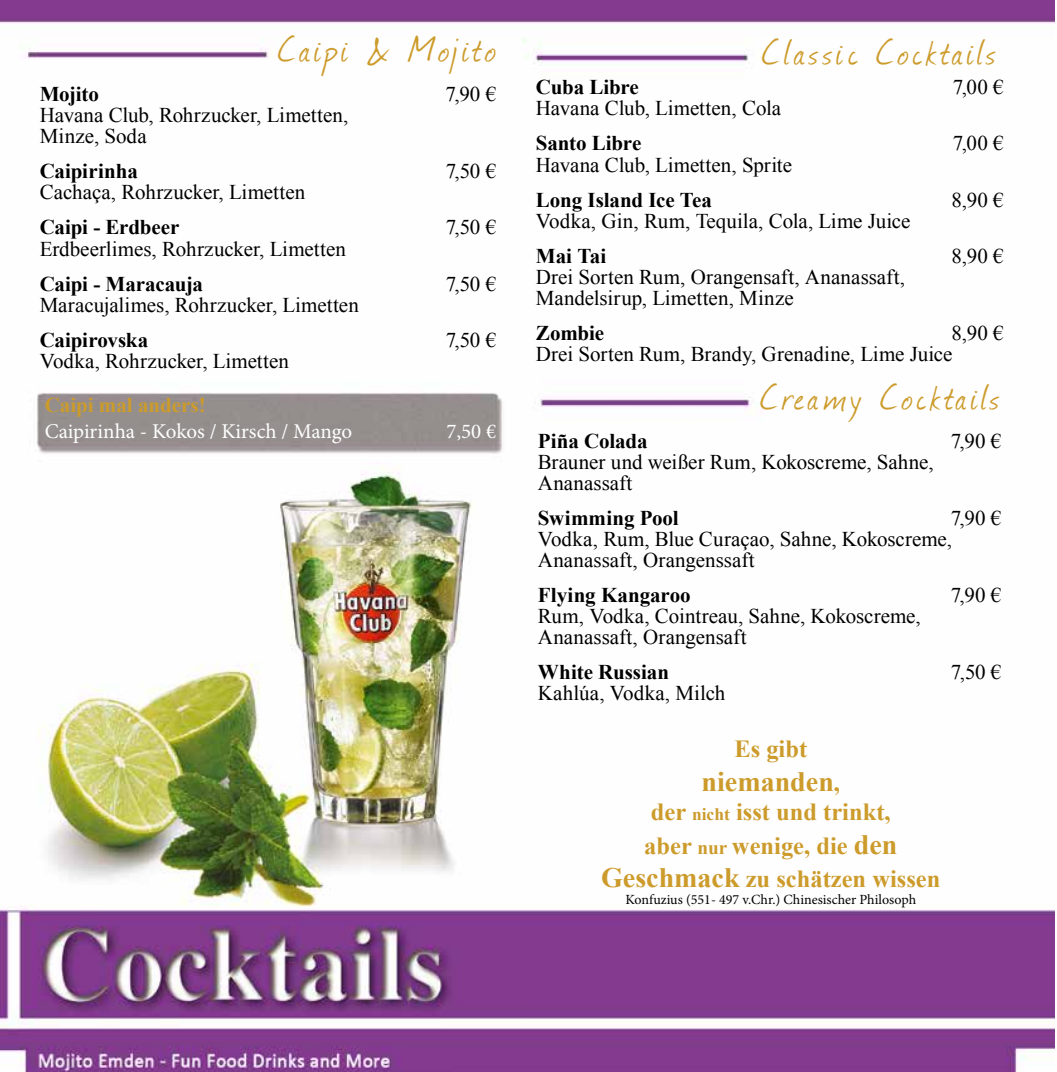
<style>
.page{position:relative;width:1057px;height:1072px;background:#fff}
.page>*{position:absolute;margin:0;border:0;box-sizing:border-box;transform-origin:0 0}
.t1{font:42px "Journal";letter-spacing:.11em;color:#cc9b2b}
.t2{font:42px "Journal";letter-spacing:.09em;color:#cc9b2b}
.t3{font:700 28px "Times New Roman";color:#cc9b2b}
.t4{font:700 24.5px/33.6px "Times New Roman";color:#cc9b2b;text-align:center}
.t5{font:21px/21px "Times New Roman";color:#000}
.t6{font:700 21px "Times New Roman";letter-spacing:-.005em;color:#000}
.t7{font:21px "Minion Pro";letter-spacing:-.005em;color:#fff}
.t8{font:700 21px "Times New Roman";color:#cc9b2b}
.t9{font:14px "Minion Pro";color:#000}
.s1{font-size:24.5px}
.s2{font-size:17.5px}
.s3{font-size:19.25px}
.s4{font-size:28px}
</style>
<div class="page">
<img style="left:0;top:0;width:1054px;height:1071px">
<h1 class="t1" style="left:278px;top:21px;width:220px">Caipi &amp; Mojito</h1>
<h1 class="t1" style="left:761px;top:24px;width:235px">Classic Cocktails</h1>
<p class="t6" style="left:536px;top:73px;width:104px">Cuba Libre</p>
<p class="t5" style="left:952px;top:77px;width:52px">7,00 €</p>
<p class="t5" style="left:536px;top:98px;width:247px">Havana Club, Limetten, Cola</p>
<p class="t6" style="left:536px;top:129px;width:107px">Santo Libre</p>
<p class="t5" style="left:952px;top:133px;width:52px">7,00 €</p>
<p class="t5" style="left:536px;top:154px;width:258px">Havana Club, Limetten, Sprite</p>
<p class="t6" style="left:536px;top:185px;width:177px">Long Island Ice Tea</p>
<p class="t5" style="left:951px;top:189px;width:54px">8,90 €</p>
<p class="t5" style="left:536px;top:210px;width:376px">Vodka, Gin, Rum, Tequila, Cola, Lime Juice</p>
<p class="t6" style="left:536px;top:241px;width:72px">Mai Tai</p>
<p class="t5" style="left:951px;top:245px;width:54px">8,90 €</p>
<p class="t5" style="left:536px;top:266px;width:370px">Drei Sorten Rum, Orangensaft, Ananassaft,<br>Mandelsirup, Limetten, Minze</p>
<p class="t6" style="left:536px;top:318px;width:70px">Zombie</p>
<p class="t6" style="left:40px;top:80px;width:61px">Mojito</p>
<p class="t5" style="left:445px;top:84px;width:52px">7,90 €</p>
<p class="t5" style="left:40px;top:105px;width:310px">Havana Club, Rohrzucker, Limetten,<br>Minze, Soda</p>
<p class="t6" style="left:40px;top:157px;width:100px">Caipirinha</p>
<p class="t5" style="left:446px;top:161px;width:52px">7,50 €</p>
<p class="t5" style="left:40px;top:182px;width:267px">Cachaça, Rohrzucker, Limetten</p>
<p class="t6" style="left:40px;top:213px;width:141px">Caipi - Erdbeer</p>
<p class="t5" style="left:446px;top:217px;width:52px">7,50 €</p>
<p class="t5" style="left:40px;top:238px;width:308px">Erdbeerlimes, Rohrzucker, Limetten</p>
<p class="t6" style="left:40px;top:269px;width:165px">Caipi - Maracauja</p>
<p class="t5" style="left:446px;top:273px;width:52px">7,50 €</p>
<p class="t5" style="left:40px;top:294px;width:321px">Maracujalimes, Rohrzucker, Limetten</p>
<p class="t6" style="left:40px;top:325px;width:110px">Caipirovska</p>
<p class="t5" style="left:446px;top:329px;width:52px">7,50 €</p>
<p class="t5" style="left:40px;top:350px;width:251px">Vodka, Rohrzucker, Limetten</p>
<p class="t8" style="left:45px;top:391px;width:163px">Caipi mal anders!</p>
<p class="t7" style="left:45px;top:417px;width:309px">Caipirinha - Kokos / Kirsch / Mango</p>
<p class="t7" style="left:446px;top:417px;width:51px">7,50 €</p>
<p class="t5" style="left:536px;top:322px;width:469px;text-indent:415px">8,90 €<br>Drei Sorten Rum, Brandy, Grenadine, Lime Juice</p>
<h1 class="t2" style="left:760px;top:369px;width:241px">Creamy Cocktails</h1>
<p class="t6" style="left:538px;top:426px;width:111px">Piña Colada</p>
<p class="t5" style="left:950px;top:430px;width:52px">7,90 €</p>
<p class="t5" style="left:538px;top:451px;width:397px">Brauner und weißer Rum, Kokoscreme, Sahne,<br>Ananassaft</p>
<p class="t6" style="left:538px;top:503px;width:142px">Swimming Pool</p>
<p class="t5" style="left:538px;top:507px;width:465px;text-indent:413px">7,90 €<br>Vodka, Rum, Blue Curaçao, Sahne, Kokoscreme,<br>Ananassaft, Orangenssaft</p>
<p class="t6" style="left:538px;top:580px;width:154px">Flying Kangaroo</p>
<p class="t5" style="left:950px;top:584px;width:52px">7,90 €</p>
<p class="t5" style="left:538px;top:605px;width:384px">Rum, Vodka, Cointreau, Sahne, Kokoscreme,<br>Ananassaft, Orangensaft</p>
<p class="t6" style="left:538px;top:657px;width:133px">White Russian</p>
<p class="t5" style="left:951px;top:661px;width:52px">7,50 €</p>
<p class="t5" style="left:538px;top:682px;width:189px">Kahlúa, Vodka, Milch</p>
<p class="t4" style="left:734px;top:731px;width:74px">Es gibt</p>
<h2 class="t3" style="left:701px;top:761px;width:140px">niemanden<span class="s1">,</span></h2>
<p class="t4" style="left:601px;top:794px;width:341px">der <span class="s2">nicht</span> isst und trinkt,<br>aber <span class="s3">nur</span> wenige, die <span class="s4">den<br>Geschmack</span> zu schätzen wissen</p>
<p class="t9" style="left:625px;top:890px;width:292px">Konfuzius (551- 497 v.Chr.) Chinesischer Philosoph</p>
</div>
